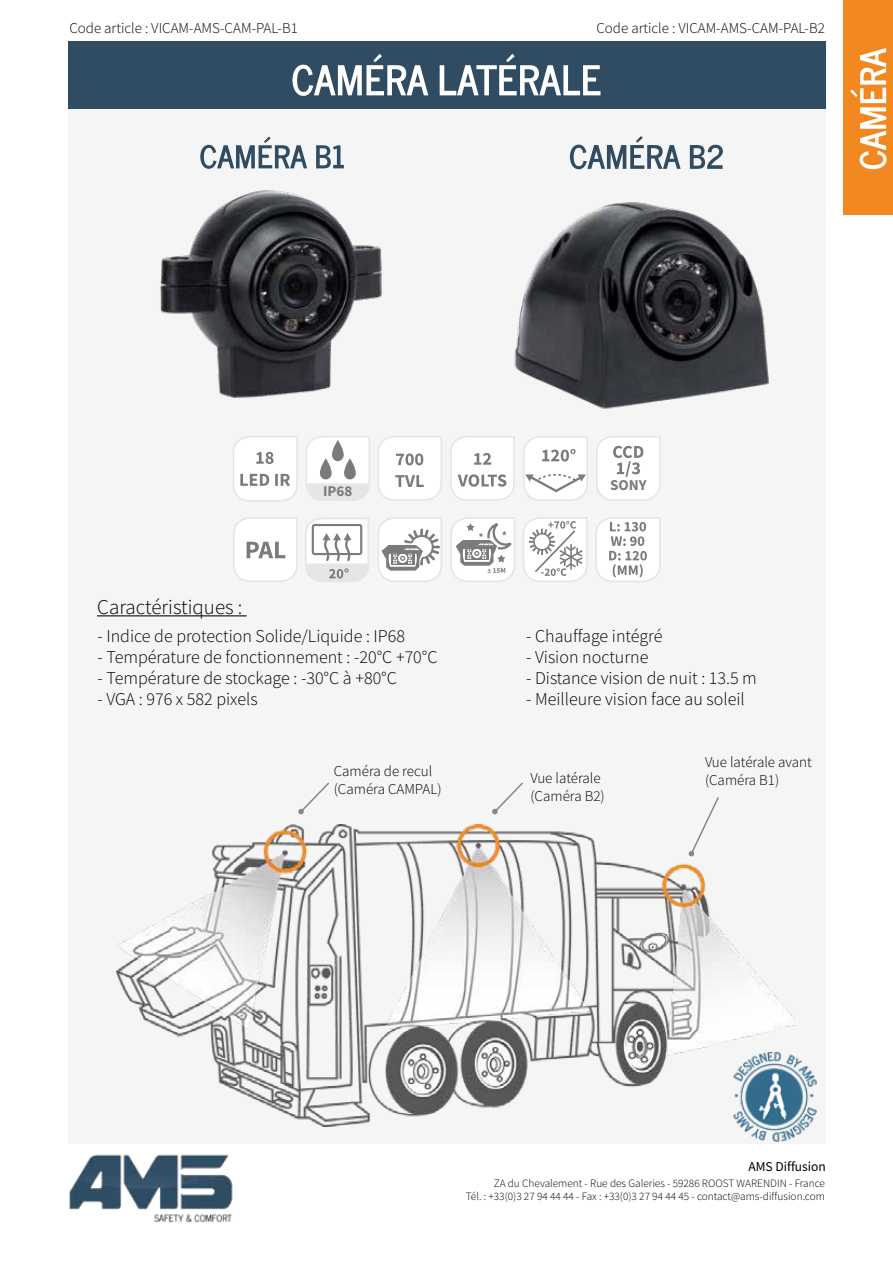
<style>
.page{position:relative;width:893px;height:1263px;background:#fff}
.page>*{position:absolute;margin:0;border:0;box-sizing:border-box;transform-origin:0 0}
.t1{font:300 21px "Mada";color:#000}
.t2{font:300 18px "Mada";color:#000}
.t3{font:300 15px/18px "Mada";color:#000}
.t4{font:700 15px "Mada";color:#7c7b7b}
.t5{font:13.5px "Mada";color:#000}
.t6{font:300 11.25px/13.5px "Mada";color:#000;text-align:right}
</style>
<div class="page">
<div style="left:68px;top:108px;width:757px;height:1036px;background:#f5f5f5"></div>
<div style="left:68px;top:41px;width:757px;height:67px;background:#2f4c63"></div>
<div style="left:844px;top:0;width:49px;height:215px;background:#f18820"></div>
<img style="left:69px;top:1154px;width:164px;height:69px">
<img style="left:160px;top:190px;width:222px;height:208px">
<img style="left:514px;top:202px;width:255px;height:207px">
<img style="left:116px;top:824px;width:681px;height:303px">
<svg style="left:492px;top:782px;width:31px;height:32px"></svg>
<svg style="left:688px;top:797px;width:32px;height:60px"></svg>
<svg style="left:298px;top:782px;width:31px;height:32px"></svg>
<img style="left:731px;top:1050px;width:86px;height:92px">
<svg style="left:233px;top:517px;width:65px;height:65px"></svg>
<svg style="left:378px;top:517px;width:64px;height:65px"></svg>
<svg style="left:451px;top:517px;width:64px;height:65px"></svg>
<svg style="left:523px;top:517px;width:64px;height:65px"></svg>
<svg style="left:595px;top:517px;width:66px;height:65px"></svg>
<svg style="left:523px;top:436px;width:65px;height:65px"></svg>
<svg style="left:450px;top:436px;width:65px;height:65px"></svg>
<svg style="left:377px;top:436px;width:65px;height:65px"></svg>
<svg style="left:596px;top:436px;width:65px;height:65px"></svg>
<svg style="left:306px;top:436px;width:64px;height:65px"></svg>
<svg style="left:233px;top:436px;width:65px;height:66px"></svg>
<svg style="left:305px;top:518px;width:64px;height:64px"></svg>
<hr style="left:97px;top:615px;width:150px;height:1px;background:#000">
<svg style="left:200px;top:136px;width:144px;height:33px"></svg>
<svg style="left:292px;top:54px;width:308px;height:42px"></svg>
<svg style="left:570px;top:136px;width:153px;height:33px"></svg>
<svg style="left:850px;top:48px;width:37px;height:121px"></svg>
<p class="t3" style="left:69px;top:19px;width:230px">Code article : VICAM-AMS-CAM-PAL-B1</p>
<p class="t3" style="left:596px;top:19px;width:230px">Code article : VICAM-AMS-CAM-PAL-B2</p>
<p class="t1" style="left:97px;top:595px;width:147px">Caractéristiques :</p>
<p class="t4" style="left:323px;top:483px;width:31px">IP68</p>
<p class="t2" style="left:97px;top:627px;width:309px">- Indice de protection Solide/Liquide : IP68</p>
<p class="t2" style="left:97px;top:648px;width:342px">- Température de fonctionnement : -20°C +70°C</p>
<p class="t2" style="left:97px;top:669px;width:301px">- Température de stockage : -30°C à +80°C</p>
<p class="t2" style="left:97px;top:690px;width:162px">- VGA : 976 x 582 pixels</p>
<p class="t3" style="left:334px;top:763px;width:109px">Caméra de recul (Caméra CAMPAL)</p>
<p class="t4" style="left:610px;top:476px;width:38px">SONY</p>
<p class="t2" style="left:526px;top:627px;width:138px">- Chauffage intégré</p>
<p class="t2" style="left:526px;top:648px;width:124px">- Vision nocturne</p>
<p class="t2" style="left:526px;top:669px;width:232px">- Distance vision de nuit : 13.5 m</p>
<p class="t2" style="left:526px;top:690px;width:220px">- Meilleure vision face au soleil</p>
<p class="t3" style="left:705px;top:754px;width:108px">Vue latérale avant</p>
<p class="t3" style="left:530px;top:770px;width:72px">Vue latérale</p>
<p class="t3" style="left:705px;top:772px;width:76px">(Caméra B1)</p>
<p class="t3" style="left:530px;top:788px;width:76px">(Caméra B2)</p>
<p class="t5" style="left:748px;top:1159px;width:79px">AMS Diffusion</p>
<p class="t6" style="left:466px;top:1177px;width:361px">ZA du Chevalement - Rue des Galeries - 59286 ROOST WARENDIN - France<br>Tél. : +33(0)3 27 94 44 44 - Fax : +33(0)3 27 94 44 45 - contact@ams-diffusion.com</p>
</div>
